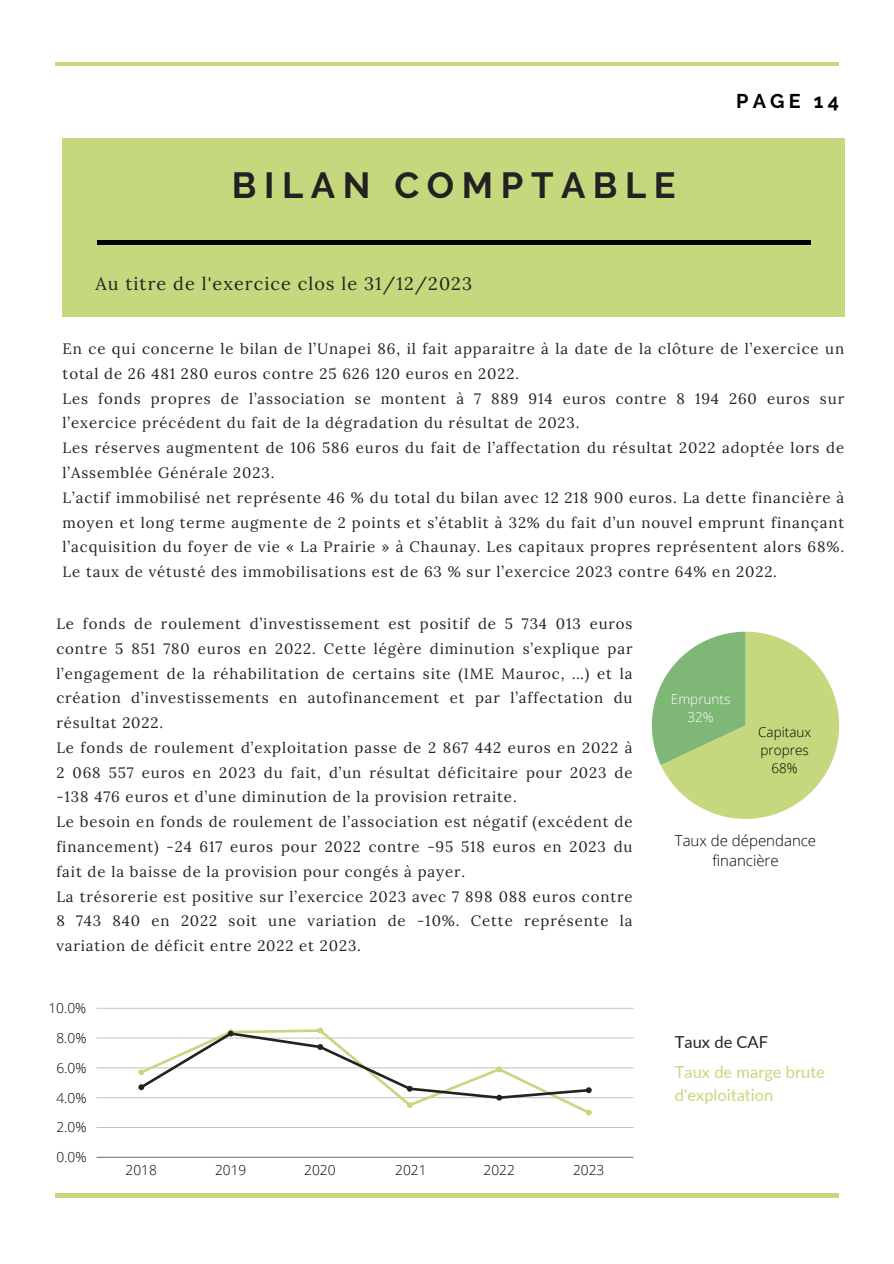
<style>
.page{position:relative;width:894px;height:1264px;background:#fff}
.page>*{position:absolute;margin:0;border:0;box-sizing:border-box;transform-origin:0 0}
.t1{font:700 36.15px "Raleway";letter-spacing:.21em;color:#222}
.t2{font:700 19.8px "Raleway";letter-spacing:.21em;color:#000}
.t3{font:18px "Lora";letter-spacing:.06em;color:#222}
.t4{font:16.5px/22.5px "Lato";color:#c6d87d}
.t5{font:16.5px "Lato";color:#222}
.t6{font:15px/24.8px "Lora";letter-spacing:.06em;color:#222}
.t7{font:300 15px/20.2px "Open Sans";color:#000;text-align:center}
.t8{font:300 13.8px "Open Sans";color:#000}
.t9{font:300 13.5px "Open Sans";color:#000}
.t10{font:300 13.5px "Open Sans";color:#fff}
</style>
<div class="page">
<hr style="left:55px;top:62px;width:783px;height:4px;background:#c6d87d">
<div style="left:62px;top:139px;width:782px;height:177px;background:#c6d87d"></div>
<hr style="left:97px;top:241px;width:713px;height:3px;background:#000">
<hr style="left:55px;top:1193px;width:783px;height:4px;background:#c6d87d">
<svg style="left:651px;top:631px;width:188px;height:188px"></svg>
<hr style="left:96px;top:1156px;width:537px;height:1px;background:#000">
<hr style="left:96px;top:1127px;width:537px;height:1px;background:#000">
<hr style="left:96px;top:1097px;width:537px;height:1px;background:#000">
<hr style="left:96px;top:1067px;width:537px;height:1px;background:#000">
<hr style="left:96px;top:1037px;width:537px;height:1px;background:#000">
<hr style="left:96px;top:1007px;width:537px;height:1px;background:#000">
<svg style="left:138px;top:1027px;width:454px;height:89px"></svg>
<h2 class="t1" style="left:232px;top:164px;width:445px">BILAN COMPTABLE</h2>
<h1 class="t3" style="left:95px;top:272px;width:378px">Au titre de l'exercice clos le 31/12/2023</h1>
<p class="t2" style="left:736px;top:89px;width:104px">PAGE 14</p>
<p class="t6" style="left:63px;top:336px;width:782px">En ce qui concerne le bilan de l’Unapei 86, il fait apparaitre à la date de la clôture de l’exercice un total de 26 481 280 euros contre 25 626 120 euros en 2022.<br>Les fonds propres de l’association se montent à 7 889 914 euros contre 8 194 260 euros sur l’exercice précédent du fait de la dégradation du résultat de 2023.<br>Les réserves augmentent de 106 586 euros du fait de l’affectation du résultat 2022 adoptée lors de l’Assemblée Générale 2023.<br>L’actif immobilisé net représente 46 % du total du bilan avec 12 218 900 euros. La dette financière à moyen et long terme augmente de 2 points et s’établit à 32% du fait d’un nouvel emprunt finançant l’acquisition du foyer de vie « La Prairie » à Chaunay. Les capitaux propres représentent alors 68%.<br>Le taux de vétusté des immobilisations est de 63 % sur l’exercice 2023 contre 64% en 2022.</p>
<p class="t6" style="left:56px;top:611px;width:577px">Le fonds de roulement d’investissement est positif de 5 734 013 euros contre 5 851 780 euros en 2022. Cette légère diminution s’explique par l’engagement de la réhabilitation de certains site (IME Mauroc, …) et la création d’investissements en autofinancement et par l’affectation du résultat 2022.<br>Le fonds de roulement d’exploitation passe de 2 867 442 euros en 2022 à 2 068 557 euros en 2023 du fait, d’un résultat déficitaire pour 2023 de -138 476 euros et d’une diminution de la provision retraite.<br>Le besoin en fonds de roulement de l’association est négatif (excédent de financement) -24 617 euros pour 2022 contre -95 518 euros en 2023 du fait de la baisse de la provision pour congés à payer.<br>La trésorerie est positive sur l’exercice 2023 avec 7 898 088 euros contre 8 743 840 en 2022 soit une variation de -10%. Cette représente la variation de déficit entre 2022 et 2023.</p>
<p class="t8" style="left:48px;top:998px;width:39px">10.0%</p>
<p class="t8" style="left:56px;top:1028px;width:32px">8.0%</p>
<p class="t8" style="left:56px;top:1058px;width:32px">6.0%</p>
<p class="t8" style="left:56px;top:1087px;width:32px">4.0%</p>
<p class="t8" style="left:56px;top:1117px;width:32px">2.0%</p>
<p class="t8" style="left:56px;top:1147px;width:32px">0.0%</p>
<p class="t8" style="left:125px;top:1160px;width:33px">2018</p>
<p class="t8" style="left:215px;top:1160px;width:33px">2019</p>
<p class="t8" style="left:304px;top:1160px;width:33px">2020</p>
<p class="t8" style="left:395px;top:1160px;width:33px">2021</p>
<p class="t8" style="left:483px;top:1160px;width:33px">2022</p>
<p class="t8" style="left:573px;top:1160px;width:33px">2023</p>
<p class="t10" style="left:670px;top:689px;width:61px">Emprunts</p>
<p class="t10" style="left:687px;top:707px;width:28px">32%</p>
<h4 class="t9" style="left:758px;top:723px;width:54px">Capitaux</h4>
<h4 class="t9" style="left:760px;top:741px;width:50px">propres</h4>
<p class="t9" style="left:771px;top:759px;width:28px">68%</p>
<h3 class="t7" style="left:674px;top:830px;width:143px">Taux de dépendance financière</h3>
<p class="t5" style="left:674px;top:1031px;width:95px">Taux de CAF</p>
<p class="t4" style="left:674px;top:1060px;width:152px">Taux de marge brute d'exploitation</p>
</div>
